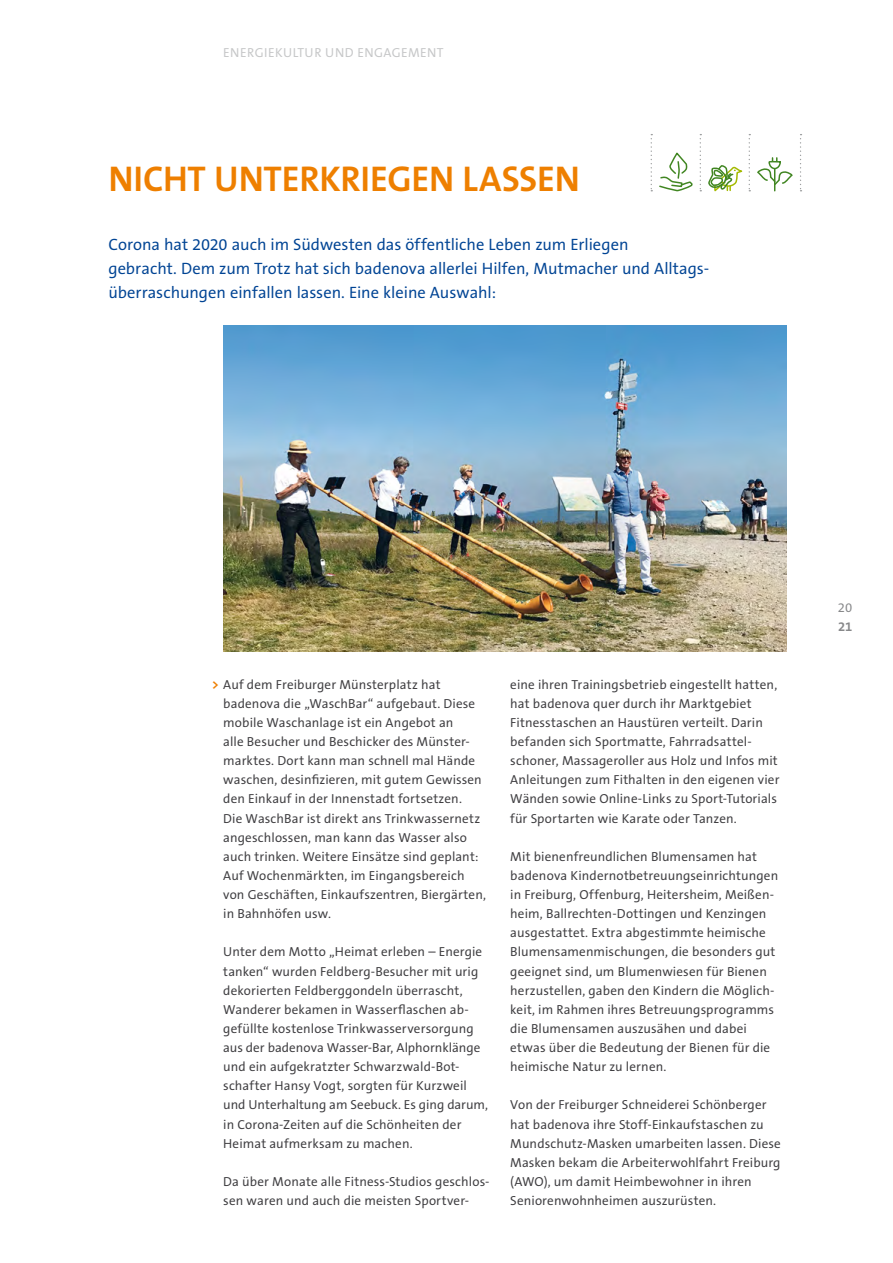
<style>
.page{position:relative;width:893px;height:1263px;background:#fff}
.page>*{position:absolute;margin:0;border:0;box-sizing:border-box;transform-origin:0 0}
.t1{font:700 36px "Thesans Badenova";letter-spacing:-.005em;color:#ee7f00}
.t2{font:16.5px/24px "Thesans Badenova";color:#004494}
.t3{font:13.2px/19.2px "Thesans Badenova";letter-spacing:.01em;color:#3e3d40}
.t4{font:13.2px "Thesans Badenova";letter-spacing:.03em;color:#c6c7c8}
.t5{font:13.2px "Thesans Badenova";color:#87888a}
.t6{font:700 13.2px "Thesans Badenova";color:#87888a}
.s1{font-weight:700;color:#ee7f00}
</style>
<div class="page">
<img style="left:223px;top:326px;width:564px;height:325px">
<svg style="left:651px;top:134px;width:1px;height:57px"></svg>
<svg style="left:700px;top:134px;width:1px;height:57px"></svg>
<svg style="left:749px;top:134px;width:1px;height:57px"></svg>
<svg style="left:800px;top:134px;width:1px;height:57px"></svg>
<svg style="left:708px;top:165px;width:35px;height:27px"></svg>
<svg style="left:757px;top:158px;width:36px;height:33px"></svg>
<svg style="left:659px;top:153px;width:34px;height:39px"></svg>
<p class="t4" style="left:223px;top:46px;width:222px">ENERGIEKULTUR UND ENGAGEMENT</p>
<p class="t1" style="left:108px;top:160px;width:473px">NICHT UNTERKRIEGEN LASSEN</p>
<p class="t2" style="left:108px;top:233px;width:602px">Corona hat 2020 auch im Südwesten das öffentliche Leben zum Erliegen<br>gebracht. Dem zum Trotz hat sich badenova allerlei Hilfen, Mutmacher und Alltags&shy;überraschungen einfallen lassen. Eine kleine Auswahl:</p>
<p class="t3" style="left:223px;top:675px;width:264px;text-indent:-11px"><span class="s1">&gt;</span> Auf dem Freiburger Münsterplatz hat badenova die „WaschBar“ aufgebaut. Diese mobile Waschanlage ist ein Angebot an<br>alle Besucher und Beschicker des Münster&shy;marktes. Dort kann man schnell mal Hände waschen, desinfizieren, mit gutem Gewissen den Einkauf in der Innenstadt fortsetzen.<br>Die WaschBar ist direkt ans Trinkwassernetz angeschlossen, man kann das Wasser also auch trinken. Weitere Einsätze sind geplant:<br>Auf Wochenmärkten, im Eingangsbereich von Geschäften, Einkaufszentren, Biergärten, in Bahnhöfen usw.</p>
<p class="t3" style="left:223px;top:943px;width:266px">Unter dem Motto „Heimat erleben – Energie tanken“ wurden Feldberg-Besucher mit urig dekorierten Feldberggondeln überrascht, Wanderer bekamen in Wasserflaschen ab&shy;gefüllte kostenlose Trinkwasserversorgung aus der badenova Wasser-Bar, Alphornklänge und ein aufgekratzter Schwarzwald-Bot&shy;schafter Hansy Vogt, sorgten für Kurzweil und Unterhaltung am Seebuck. Es ging darum, in Corona-Zeiten auf die Schönheiten der Heimat aufmerksam zu machen.</p>
<p class="t3" style="left:223px;top:1172px;width:268px">Da über Monate alle Fitness-Studios geschlos&shy;sen waren und auch die meisten Sportver-</p>
<p class="t3" style="left:510px;top:675px;width:271px">eine ihren Trainingsbetrieb eingestellt hatten, hat badenova quer durch ihr Marktgebiet Fitnesstaschen an Haustüren verteilt. Darin befanden sich Sportmatte, Fahrradsattel&shy;schoner, Massageroller aus Holz und Infos mit Anleitungen zum Fithalten in den eigenen vier Wänden sowie Online-Links zu Sport-Tutorials für Sportarten wie Karate oder Tanzen.</p>
<p class="t3" style="left:510px;top:847px;width:269px">Mit bienenfreundlichen Blumensamen hat badenova Kindernotbetreuungseinrichtungen in Freiburg, Offenburg, Heitersheim, Meißen&shy;heim, Ballrechten-Dottingen und Kenzingen ausgestattet. Extra abgestimmte heimische Blumensamenmischungen, die besonders gut geeignet sind, um Blumenwiesen für Bienen herzustellen, gaben den Kindern die Möglich&shy;keit, im Rahmen ihres Betreuungsprogramms die Blumensamen auszusähen und dabei etwas über die Bedeutung der Bienen für die heimische Natur zu lernen.</p>
<p class="t3" style="left:510px;top:1096px;width:272px">Von der Freiburger Schneiderei Schönberger hat badenova ihre Stoff-Einkaufstaschen zu Mundschutz-Masken umarbeiten lassen. Diese Masken bekam die Arbeiterwohlfahrt Freiburg (AWO), um damit Heimbewohner in ihren Seniorenwohnheimen auszurüsten.</p>
<p class="t5" style="left:838px;top:601px;width:16px">20</p>
<p class="t6" style="left:838px;top:620px;width:16px">21</p>
</div>
